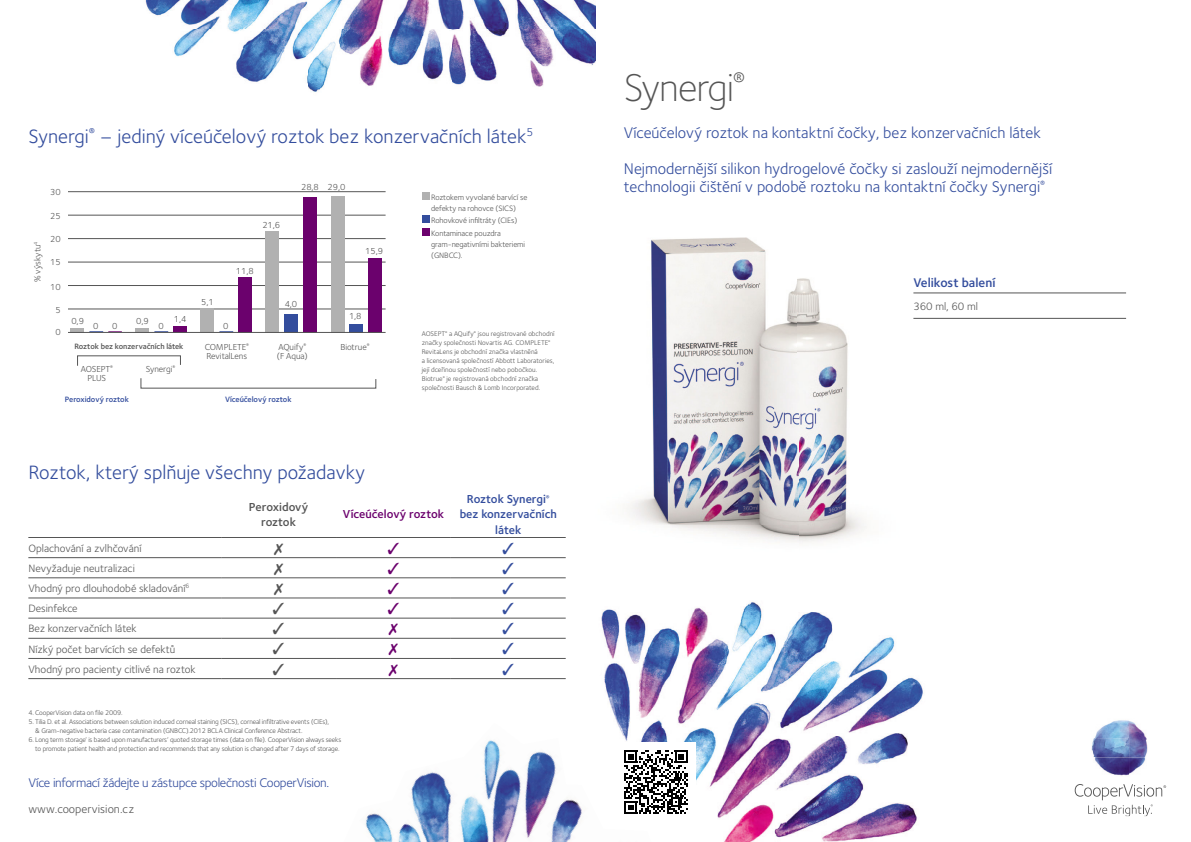
<style>
.page{position:relative;width:1191px;height:842px;background:#fff}
.page>*{position:absolute;margin:0;border:0;box-sizing:border-box;transform-origin:0 0}
.t1{font:300 40px "Foundry Sterling OT3";letter-spacing:-.025em;color:#555}
.t2{font:20px "Foundry Sterling OT3";color:#334d9d}
.t3{font:16px/18px "Foundry Sterling OT3";color:#334d9d}
.t4{font:13px "Foundry Sterling OT3";letter-spacing:-.025em;color:#334d9d}
.t5{font:600 13px "Foundry Sterling OT3";color:#334d9d}
.t6{font:600 12px/15px "Foundry Sterling OT3";letter-spacing:-.005em;color:#334d9d;text-align:center}
.t7{font:12px "Foundry Sterling OT3";color:#555}
.t8{font:600 12px "Foundry Sterling OT3";letter-spacing:-.005em;color:#6b016d}
.t9{font:600 12px/15px "Foundry Sterling OT3";letter-spacing:-.01em;color:#555;text-align:center}
.t10{font:11px "Foundry Sterling OT3";color:#555}
.t11{font:9px/9px "Foundry Sterling OT3";letter-spacing:-.01em;color:#555}
.t12{font:8.1px/11px "Foundry Sterling OT3";letter-spacing:-.01em;color:#555}
.t13{font:600 8px "Foundry Sterling OT3";letter-spacing:-.01em;color:#334d9d}
.t14{font:600 8px "Foundry Sterling OT3";letter-spacing:-.01em;color:#555}
.t15{font:7px/9px "Foundry Sterling OT3";letter-spacing:-.02em;color:#555}
.t16{font:7px/9px "Foundry Sterling OT3";color:#555}
.t17{font:5.2px "Foundry Sterling OT3";color:#555}
</style>
<div class="page">
<img style="left:1091px;top:720px;width:57px;height:56px">
<svg style="left:1074px;top:784px;width:92px;height:32px"></svg>
<hr style="left:28px;top:537px;width:193px;height:1px;background:#555">
<hr style="left:28px;top:557px;width:193px;height:1px;background:#555">
<hr style="left:221px;top:537px;width:115px;height:1px;background:#555">
<hr style="left:336px;top:537px;width:115px;height:1px;background:#555">
<hr style="left:221px;top:557px;width:115px;height:1px;background:#555">
<hr style="left:336px;top:557px;width:115px;height:1px;background:#555">
<hr style="left:451px;top:537px;width:115px;height:1px;background:#555">
<hr style="left:451px;top:557px;width:115px;height:1px;background:#555">
<hr style="left:28px;top:578px;width:193px;height:1px;background:#555">
<hr style="left:221px;top:578px;width:115px;height:1px;background:#555">
<hr style="left:336px;top:578px;width:115px;height:1px;background:#555">
<hr style="left:451px;top:578px;width:115px;height:1px;background:#555">
<hr style="left:28px;top:598px;width:193px;height:1px;background:#555">
<hr style="left:221px;top:598px;width:115px;height:1px;background:#555">
<hr style="left:336px;top:598px;width:115px;height:1px;background:#555">
<hr style="left:451px;top:598px;width:115px;height:1px;background:#555">
<hr style="left:28px;top:618px;width:193px;height:1px;background:#555">
<hr style="left:221px;top:618px;width:115px;height:1px;background:#555">
<hr style="left:336px;top:618px;width:115px;height:1px;background:#555">
<hr style="left:451px;top:618px;width:115px;height:1px;background:#555">
<hr style="left:28px;top:638px;width:193px;height:1px;background:#555">
<hr style="left:221px;top:638px;width:115px;height:1px;background:#555">
<hr style="left:336px;top:638px;width:115px;height:1px;background:#555">
<hr style="left:451px;top:638px;width:115px;height:1px;background:#555">
<hr style="left:28px;top:658px;width:193px;height:1px;background:#555">
<hr style="left:28px;top:678px;width:193px;height:1px;background:#555">
<hr style="left:221px;top:658px;width:115px;height:1px;background:#555">
<hr style="left:336px;top:658px;width:115px;height:1px;background:#555">
<hr style="left:221px;top:678px;width:115px;height:1px;background:#555">
<hr style="left:336px;top:678px;width:115px;height:1px;background:#555">
<hr style="left:451px;top:658px;width:115px;height:1px;background:#555">
<hr style="left:451px;top:678px;width:115px;height:1px;background:#555">
<div style="left:422px;top:192px;width:7px;height:8px;background:#b1b1b1"></div>
<div style="left:422px;top:216px;width:7px;height:7px;background:#334d9d"></div>
<div style="left:422px;top:228px;width:7px;height:8px;background:#6b016d"></div>
<hr style="left:68px;top:309px;width:317px;height:1px;background:#555">
<hr style="left:68px;top:285px;width:317px;height:1px;background:#555">
<hr style="left:68px;top:262px;width:317px;height:1px;background:#555">
<hr style="left:68px;top:238px;width:317px;height:1px;background:#555">
<hr style="left:68px;top:215px;width:317px;height:1px;background:#555">
<hr style="left:68px;top:191px;width:317px;height:1px;background:#555">
<hr style="left:71px;top:328px;width:13px;height:4px;background:#b1b1b1">
<svg style="left:89px;top:331px;width:33px;height:1px"></svg>
<hr style="left:136px;top:328px;width:13px;height:4px;background:#b1b1b1">
<svg style="left:154px;top:331px;width:14px;height:1px"></svg>
<div style="left:173px;top:326px;width:14px;height:6px;background:#6b016d"></div>
<div style="left:201px;top:308px;width:13px;height:24px;background:#b1b1b1"></div>
<svg style="left:219px;top:331px;width:14px;height:1px"></svg>
<div style="left:238px;top:277px;width:14px;height:55px;background:#6b016d"></div>
<div style="left:266px;top:231px;width:13px;height:101px;background:#b1b1b1"></div>
<div style="left:284px;top:314px;width:14px;height:18px;background:#334d9d"></div>
<div style="left:303px;top:197px;width:14px;height:135px;background:#6b016d"></div>
<div style="left:331px;top:196px;width:13px;height:136px;background:#b1b1b1"></div>
<div style="left:349px;top:324px;width:14px;height:8px;background:#334d9d"></div>
<div style="left:368px;top:258px;width:14px;height:74px;background:#6b016d"></div>
<hr style="left:68px;top:332px;width:317px;height:1px;background:#555">
<svg style="left:77px;top:355px;width:104px;height:11px"></svg>
<svg style="left:141px;top:378px;width:235px;height:10px"></svg>
<img style="left:145px;top:0;width:450px;height:92px">
<img style="left:601px;top:601px;width:323px;height:241px">
<hr style="left:913px;top:293px;width:213px;height:1px;background:#555">
<hr style="left:913px;top:318px;width:213px;height:1px;background:#555">
<img style="left:365px;top:723px;width:286px;height:119px">
<img style="left:626px;top:237px;width:241px;height:305px">
<div style="left:616px;top:742px;width:80px;height:80px;background:#fff"></div>
<svg style="left:624px;top:750px;width:64px;height:64px"></svg>
<h2 class="t2" style="left:28px;top:122px;width:506px">Synergi<sup>®</sup> – jediný víceúčelový roztok bez konzervačních látek<sup>5</sup></h2>
<p class="t11" style="left:32px;top:282px;width:42px;rotate:-90deg">% výskytu<sup>4</sup></p>
<p class="t11" style="left:50px;top:186px;width:12px">30</p>
<p class="t11" style="left:50px;top:211px;width:12px">25</p>
<p class="t11" style="left:50px;top:233px;width:12px">20</p>
<p class="t11" style="left:50px;top:257px;width:12px">15</p>
<p class="t11" style="left:50px;top:282px;width:12px">10</p>
<p class="t11" style="left:55px;top:305px;width:7px">5</p>
<p class="t11" style="left:55px;top:326px;width:7px">0</p>
<p class="t11" style="left:262px;top:220px;width:19px">21,6</p>
<p class="t11" style="left:236px;top:266px;width:19px">11,8</p>
<p class="t11" style="left:301px;top:181px;width:46px">28,8 29,0</p>
<p class="t11" style="left:201px;top:297px;width:14px">5,1</p>
<p class="t11" style="left:285px;top:299px;width:14px">4,0</p>
<p class="t11" style="left:365px;top:246px;width:19px">15,9</p>
<p class="t11" style="left:71px;top:316px;width:14px">0,9</p>
<p class="t11" style="left:136px;top:316px;width:14px">0,9</p>
<p class="t11" style="left:174px;top:314px;width:14px">1,4</p>
<p class="t11" style="left:349px;top:311px;width:14px">1,8</p>
<p class="t11" style="left:93px;top:321px;width:7px">0</p>
<p class="t11" style="left:112px;top:321px;width:7px">0</p>
<p class="t11" style="left:158px;top:321px;width:7px">0</p>
<p class="t11" style="left:223px;top:321px;width:7px">0</p>
<p class="t11" style="left:205px;top:341px;width:46px">COMPLETE<sup>®<br></sup>RevitalLens</p>
<p class="t11" style="left:277px;top:341px;width:32px">AQuify<sup>® </sup>(F Aqua)</p>
<p class="t11" style="left:340px;top:341px;width:28px">Biotrue</p>
<p class="t14" style="left:74px;top:340px;width:111px">Roztok bez konzervačních látek</p>
<p class="t17" style="left:367px;top:341px;width:4px">®</p>
<p class="t11" style="left:81px;top:363px;width:34px;text-align:center">AOSEPT<sup>®<br></sup>PLUS</p>
<p class="t13" style="left:65px;top:393px;width:65px">Peroxidový roztok</p>
<p class="t13" style="left:225px;top:393px;width:68px">Víceúčelový roztok</p>
<p class="t11" style="left:146px;top:363px;width:31px">Synergi<sup>®</sup></p>
<h2 class="t2" style="left:28px;top:458px;width:338px">Roztok, který splňuje všechny požadavky</h2>
<p class="t12" style="left:431px;top:191px;width:98px">Roztokem vyvolané barvící se defekty na rohovce (SICS)</p>
<p class="t12" style="left:431px;top:214px;width:88px;line-height:12.4px">Rohovkové infiltráty (CIEs)<br>Kontaminace pouzdra</p>
<p class="t12" style="left:431px;top:238px;width:95px">gram -negativními bakteriemi (GNBCC).</p>
<p class="t16" style="left:422px;top:329px;width:134px">AOSEPT<sup>®</sup> a AQuify<sup>®</sup> jsou registrované obchodní značky společnosti Novartis AG. COMPLETE<sup>® </sup>RevitaLens je obchodní značka vlastněná<br>a licensovaná společností Abbott Laboratories, její dceřinou společností nebo pobočkou.<br>Biotrue<sup>®</sup> je registrovaná obchodní značka společnosti Bausch &amp; Lomb Incorporated.</p>
<h3 class="t10" style="left:28px;top:540px;width:115px">Oplachování a zvlhčování</h3>
<h3 class="t10" style="left:28px;top:560px;width:108px">Nevyžaduje neutralizaci</h3>
<h3 class="t10" style="left:28px;top:580px;width:163px">Vhodný pro dlouhodobé skladování<sup>6</sup></h3>
<h3 class="t10" style="left:28px;top:600px;width:51px">Desinfekce</h3>
<h3 class="t10" style="left:28px;top:621px;width:110px">Bez konzervačních látek</h3>
<h3 class="t10" style="left:28px;top:641px;width:149px">Nízký počet barvících se defektů</h3>
<h3 class="t10" style="left:28px;top:661px;width:169px">Vhodný pro pacienty citlivé na roztok</h3>
<h3 class="t9" style="left:249px;top:499px;width:61px">Peroxidový roztok</h3>
<h3 class="t8" style="left:343px;top:505px;width:103px">Víceúčelový roztok</h3>
<p class="t15" style="left:28px;top:708px;width:96px">4. CooperVision data on file 2009.</p>
<p class="t15" style="left:35px;top:717px;width:295px;text-indent:-7px">5. Tilia D. et al. Associations between solution induced corneal staining (SICS), corneal infiltrative events (CIEs), &amp; Gram-negative bacteria case contamination (GNBCC).2012 BCLA Clinical Conference Abstract.</p>
<p class="t15" style="left:28px;top:735px;width:314px;text-align:right">6. Long term storage’ is based upon manufacturers’ quoted storage times (data on file). CooperVision always seeks to promote patient health and protection and recommends that any solution is changed after 7 days of storage.</p>
<h3 class="t4" style="left:28px;top:773px;width:302px">Více informací žádejte u zástupce společnosti CooperVision.</h3>
<h3 class="t7" style="left:28px;top:800px;width:107px">www.coopervision.cz</h3>
<h3 class="t6" style="left:459px;top:491px;width:99px">Roztok Synergi<sup>® </sup>bez konzervačních látek</h3>
<h1 class="t1" style="left:624px;top:60px;width:123px">Synergi<sup>®</sup></h1>
<h3 class="t3" style="left:624px;top:123px;width:418px">Víceúčelový roztok na kontaktní čočky, bez konzervačních látek</h3>
<h3 class="t3" style="left:624px;top:159px;width:430px">Nejmodernější silikon hydrogelové čočky si zaslouží nejmodernější technologii čištění v podobě roztoku na kontaktní čočky Synergi<sup>®</sup></h3>
<h3 class="t5" style="left:913px;top:272px;width:83px">Velikost balení</h3>
<h3 class="t10" style="left:913px;top:298px;width:66px">360 ml, 60 ml</h3>
</div>
